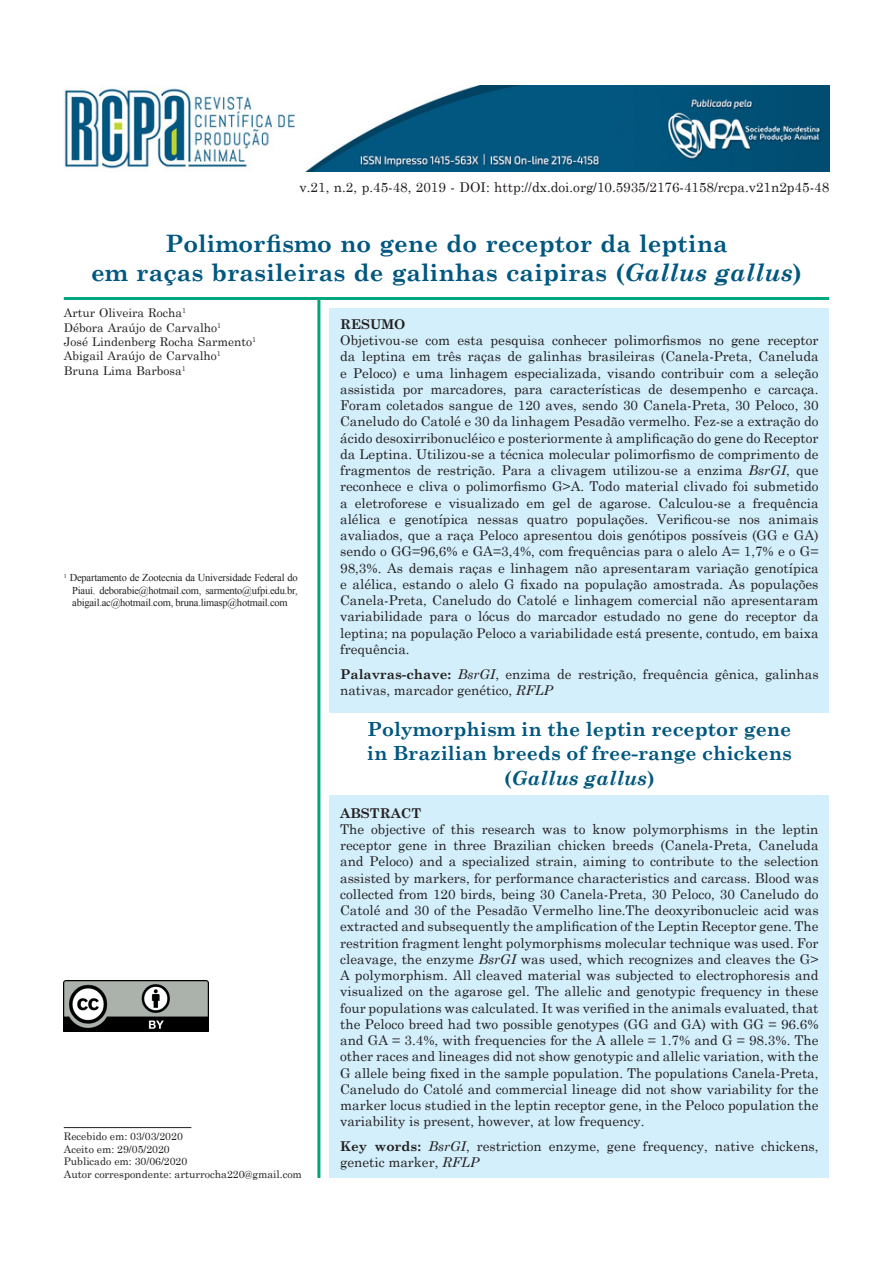
<style>
.page{position:relative;width:893px;height:1263px;background:#fff}
.page>*{position:absolute;margin:0;border:0;box-sizing:border-box;transform-origin:0 0}
.Corpo_do_Texto{font:700 24px "Century Schoolbook";color:#00577f}
.t1{font:700 19.5px/24.6px "Century Schoolbook";color:#00577f;text-align:center}
.Corpo_do_Texto-2{font:13.5px/16.2px "Century Schoolbook";color:#231f20;text-align:justify}
.t2{font:700 13.5px "Century Schoolbook";color:#231f20}
.Corpo_do_Texto-3{font:12px "Century Schoolbook";color:#231f20}
.t3{font:10.5px/12.6px "Times New Roman";letter-spacing:-.02em;color:#231f20;text-align:justify}
.t4{font:10.5px "Century Schoolbook";color:#231f20}
.s1{font-style:italic}
.s2{font-weight:700}
</style>
<div class="page">
<img style="left:64px;top:85px;width:765px;height:86px">
<hr style="left:64px;top:1127px;width:127px;height:1px;background:#231f20">
<img style="left:64px;top:980px;width:145px;height:51px">
<hr style="left:317px;top:298px;width:3px;height:880px;background:#00a67c">
<hr style="left:64px;top:297px;width:765px;height:3px;background:#00a67c">
<div style="left:330px;top:796px;width:499px;height:382px;background:#d3effb"></div>
<div style="left:330px;top:308px;width:499px;height:405px;background:#d3effb"></div>
<p class="Corpo_do_Texto-2" style="left:300px;top:178px;width:531px">v.21, n.2, p.45-48, 2019 - DOI: http://dx.doi.org/10.5935/2176-4158/rcpa.v21n2p45-48</p>
<p class="Corpo_do_Texto" style="left:165px;top:225px;width:564px">Polimorfismo no gene do receptor da leptina</p>
<p class="Corpo_do_Texto" style="left:91px;top:254px;width:712px">em raças brasileiras de galinhas caipiras (<span class="s1">Gallus gallus</span>)</p>
<p class="Corpo_do_Texto-3" style="left:64px;top:303px;width:124px">Artur Oliveira Rocha<sup>1</sup></p>
<p class="Corpo_do_Texto-3" style="left:64px;top:317px;width:159px">Débora Araújo de Carvalho<sup>1</sup></p>
<p class="Corpo_do_Texto-3" style="left:64px;top:332px;width:194px">José Lindenberg Rocha Sarmento<sup>1</sup></p>
<p class="Corpo_do_Texto-3" style="left:64px;top:346px;width:159px">Abigail Araújo de Carvalho<sup>1</sup></p>
<p class="Corpo_do_Texto-3" style="left:64px;top:360px;width:123px">Bruna Lima Barbosa<sup>1</sup></p>
<p class="t3" style="left:72px;top:571px;width:227px;text-indent:-9px"><sup>1</sup> Departamento de Zootecnia da Universidade Federal do Piauí. deborabie@hotmail.com, sarmento@ufpi.edu.br, abigail.ac@hotmail.com, bruna.limasp@hotmail.com</p>
<p class="t4" style="left:64px;top:1127px;width:121px">Recebido em: 03/03/2020</p>
<p class="t4" style="left:64px;top:1140px;width:108px">Aceito em: 29/05/2020</p>
<p class="t4" style="left:64px;top:1153px;width:125px">Publicado em: 30/06/2020</p>
<p class="t4" style="left:64px;top:1165px;width:240px">Autor correspondente: arturrocha220@gmail.com</p>
<p class="t2" style="left:340px;top:314px;width:67px">RESUMO</p>
<p class="Corpo_do_Texto-2" style="left:340px;top:331px;width:480px">Objetivou-se com esta pesquisa conhecer polimorfismos no gene receptor da leptina em três raças de galinhas brasileiras (Canela-Preta, Caneluda e Peloco) e uma linhagem especializada, visando contribuir com a seleção assistida por marcadores, para características de desempenho e carcaça.<br>Foram coletados sangue de 120 aves, sendo 30 Canela-Preta, 30 Peloco, 30<br>Caneludo do Catolé e 30 da linhagem Pesadão vermelho. Fez-se a extração do ácido desoxirribonucléico e posteriormente à amplificação do gene do Receptor da Leptina. Utilizou-se a técnica molecular polimorfismo de comprimento de fragmentos de restrição. Para a clivagem utilizou-se a enzima <span class="s1">BsrGI</span>, que reconhece e cliva o polimorfismo G&gt;A. Todo material clivado foi submetido a eletroforese e visualizado em gel de agarose. Calculou-se a frequência alélica e genotípica nessas quatro populações. Verificou-se nos animais avaliados, que a raça Peloco apresentou dois genótipos possíveis (GG e GA) sendo o GG=96,6% e GA=3,4%, com frequências para o alelo A= 1,7% e o G= 98,3%. As demais raças e linhagem não apresentaram variação genotípica e alélica, estando o alelo G fixado na população amostrada. As populações Canela-Preta, Caneludo do Catolé e linhagem comercial não apresentaram variabilidade para o lócus do marcador estudado no gene do receptor da leptina; na população Peloco a variabilidade está presente, contudo, em baixa frequência.</p>
<p class="Corpo_do_Texto-2" style="left:340px;top:664px;width:480px"><span class="s2">Palavras-chave:</span> <span class="s1">BsrGI</span>, enzima de restrição, frequência gênica, galinhas nativas, marcador genético, <span class="s1">RFLP</span></p>
<p class="t1" style="left:367px;top:715px;width:426px">Polymorphism in the leptin receptor gene</p>
<p class="t1" style="left:367px;top:740px;width:426px">in Brazilian breeds of free-range chickens (<span class="s1">Gallus gallus</span>)</p>
<p class="t2" style="left:340px;top:802px;width:82px">ABSTRACT</p>
<p class="Corpo_do_Texto-2" style="left:340px;top:820px;width:480px">The objective of this research was to know polymorphisms in the leptin receptor gene in three Brazilian chicken breeds (Canela-Preta, Caneluda and Peloco) and a specialized strain, aiming to contribute to the selection assisted by markers, for performance characteristics and carcass. Blood was collected from 120 birds, being 30 Canela-Preta, 30 Peloco, 30 Caneludo do Catolé and 30 of the Pesadão Vermelho line.The deoxyribonucleic acid was extracted and subsequently the amplification of the Leptin Receptor gene. The restrition fragment lenght polymorphisms molecular technique was used. For cleavage, the enzyme <span class="s1">BsrGI</span> was used, which recognizes and cleaves the G&gt; A polymorphism. All cleaved material was subjected to electrophoresis and visualized on the agarose gel. The allelic and genotypic frequency in these four populations was calculated. It was verified in the animals evaluated, that the Peloco breed had two possible genotypes (GG and GA) with GG = 96.6% and GA = 3.4%, with frequencies for the A allele = 1.7% and G = 98.3%. The other races and lineages did not show genotypic and allelic variation, with the G allele being fixed in the sample population. The populations Canela-Preta, Caneludo do Catolé and commercial lineage did not show variability for the marker locus studied in the leptin receptor gene, in the Peloco population the variability is present, however, at low frequency.</p>
<p class="Corpo_do_Texto-2" style="left:340px;top:1137px;width:480px"><span class="s2">Key words:</span> <span class="s1">BsrGI</span>, restriction enzyme, gene frequency, native chickens, genetic marker, <span class="s1">RFLP</span></p>
</div>
